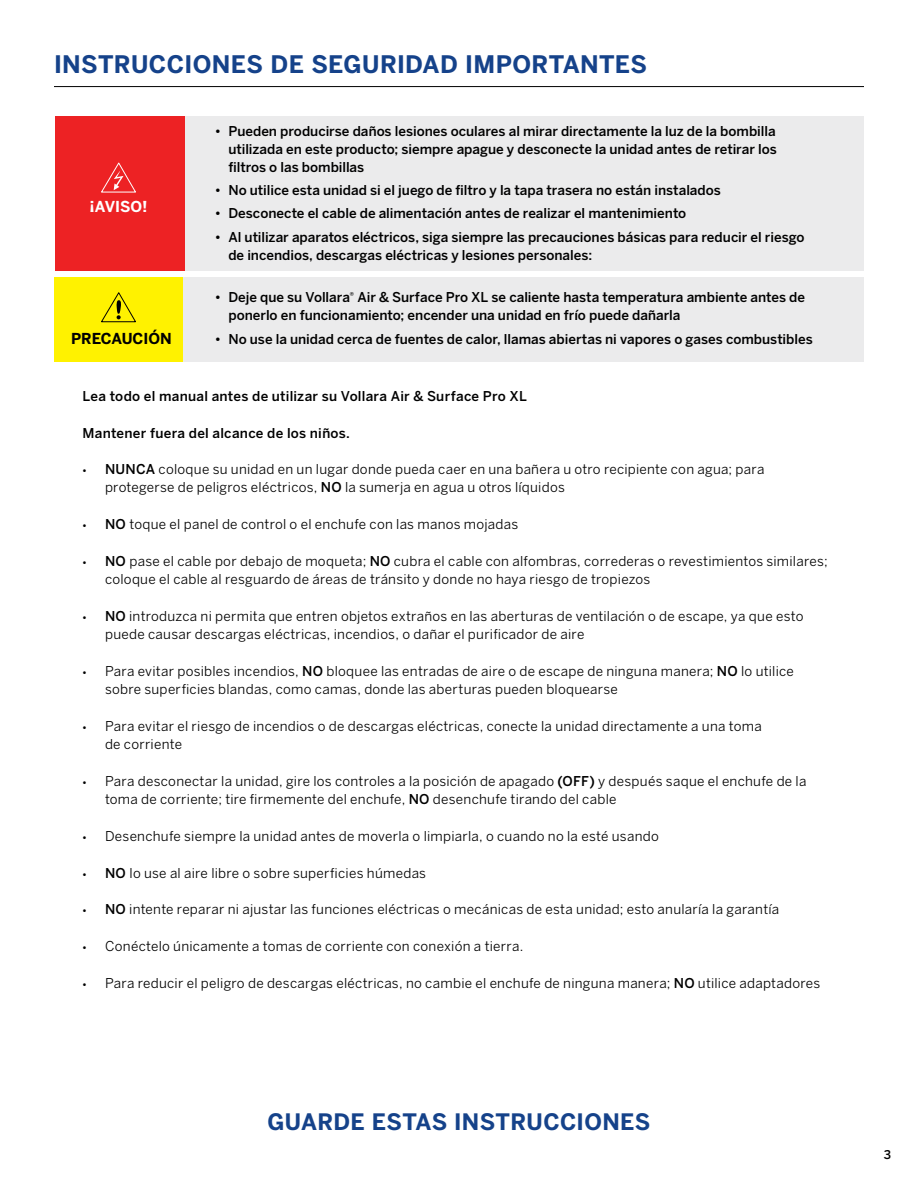
<style>
.page{position:relative;width:918px;height:1188px;background:#fff}
.page>*{position:absolute;margin:0;border:0;box-sizing:border-box;transform-origin:0 0}
.t1{font:700 24px "Benton Sans";letter-spacing:.015em;color:#15428a}
.t2{font:700 22.5px "Benton Sans";letter-spacing:.015em;color:#15428a}
.t3{font:700 15px "Benton Sans";color:#000}
.t4{font:700 15px "Benton Sans";letter-spacing:-.005em;color:#fff}
.t5{font:13.5px/18px "Benton Sans";letter-spacing:.02em;color:#000}
.t6{font:500 13.5px/18px "Benton Sans";color:#000}
.t7{font:500 13.5px "Benton Sans";letter-spacing:.02em;color:#000}
.t8{font:500 12px "Benton Sans";color:#000}
.s1{font-family:"Omnes"}
.s2{font-weight:500}
</style>
<div class="page">
<div style="left:54px;top:277px;width:129px;height:85px;background:#fff200"></div>
<div style="left:183px;top:277px;width:681px;height:85px;background:#ebebec"></div>
<svg style="left:101px;top:292px;width:35px;height:31px"></svg>
<div style="left:183px;top:116px;width:681px;height:155px;background:#ebebec"></div>
<div style="left:55px;top:116px;width:129px;height:155px;background:#ed2224"></div>
<svg style="left:101px;top:162px;width:35px;height:31px"></svg>
<hr style="left:54px;top:86px;width:810px;height:1px;background:#000">
<h1 class="t1" style="left:54px;top:50px;width:595px">INSTRUCCIONES DE SEGURIDAD IMPORTANTES</h1>
<p class="t4" style="left:90px;top:198px;width:59px">¡AVISO!</p>
<p class="t3" style="left:71px;top:329px;width:102px">PRECAUCIÓN</p>
<p class="t6" style="left:228px;top:121px;width:550px;text-align:justify;text-indent:-14px">• Pueden producirse daños lesiones oculares al mirar directamente la luz de la bombilla utilizada en este producto; siempre apague y desconecte la unidad antes de retirar los filtros o las bombillas</p>
<p class="t6" style="left:215px;top:181px;width:507px">• No utilice esta unidad si el juego de filtro y la tapa trasera no están instalados</p>
<p class="t6" style="left:215px;top:204px;width:473px">• Desconecte el cable de alimentación antes de realizar el mantenimiento</p>
<p class="t6" style="left:228px;top:228px;width:578px;text-indent:-14px">• Al utilizar aparatos eléctricos, siga siempre las precauciones básicas para reducir el riesgo de incendios, descargas eléctricas y lesiones personales:</p>
<p class="t6" style="left:228px;top:288px;width:578px;text-indent:-14px">• Deje que su Vollara<sup>®</sup> Air &amp; Surface Pro XL se caliente hasta temperatura ambiente antes de ponerlo en funcionamiento; encender una unidad en frío puede dañarla</p>
<p class="t6" style="left:215px;top:330px;width:599px">• No use la unidad cerca de fuentes de calor, llamas abiertas ni vapores o gases combustibles</p>
<p class="t7" style="left:82px;top:388px;width:446px">Lea todo el manual antes de utilizar su Vollara Air &amp; Surface Pro XL</p>
<p class="t7" style="left:82px;top:425px;width:269px">Mantener fuera del alcance de los niños.</p>
<p class="t5" style="left:105px;top:460px;width:661px;text-indent:-23px"><span class="s1">•</span> <span class="s2">NUNCA</span> coloque su unidad en un lugar donde pueda caer en una bañera u otro recipiente con agua; para protegerse de peligros eléctricos, <span class="s2">NO</span> la sumerja en agua u otros líquidos</p>
<p class="t5" style="left:83px;top:515px;width:437px"><span class="s1">•</span> <span class="s2">NO</span> toque el panel de control o el enchufe con las manos mojadas</p>
<p class="t5" style="left:105px;top:552px;width:724px;text-indent:-23px"><span class="s1">•</span> <span class="s2">NO</span> pase el cable por debajo de moqueta; <span class="s2">NO</span> cubra el cable con alfombras, correderas o revestimientos similares; coloque el cable al resguardo de áreas de tránsito y donde no haya riesgo de tropiezos</p>
<p class="t5" style="left:105px;top:607px;width:700px;text-indent:-23px"><span class="s1">•</span> <span class="s2">NO</span> introduzca ni permita que entren objetos extraños en las aberturas de ventilación o de escape, ya que esto puede causar descargas eléctricas, incendios, o dañar el purificador de aire</p>
<p class="t5" style="left:105px;top:662px;width:690px;text-indent:-23px"><span class="s1">•</span> Para evitar posibles incendios, <span class="s2">NO</span> bloquee las entradas de aire o de escape de ninguna manera; <span class="s2">NO</span> lo utilice sobre superficies blandas, como camas, donde las aberturas pueden bloquearse</p>
<p class="t5" style="left:105px;top:717px;width:658px;text-indent:-23px"><span class="s1">•</span> Para evitar el riesgo de incendios o de descargas eléctricas, conecte la unidad directamente a una toma de corriente</p>
<p class="t5" style="left:105px;top:772px;width:703px;text-indent:-23px"><span class="s1">•</span> Para desconectar la unidad, gire los controles a la posición de apagado <span class="s2">(OFF)</span> y después saque el enchufe de la toma de corriente; tire firmemente del enchufe, <span class="s2">NO</span> desenchufe tirando del cable</p>
<p class="t5" style="left:83px;top:827px;width:578px"><span class="s1">•</span> Desenchufe siempre la unidad antes de moverla o limpiarla, o cuando no la esté usando</p>
<p class="t5" style="left:83px;top:864px;width:345px"><span class="s1">•</span> <span class="s2">NO</span> lo use al aire libre o sobre superficies húmedas</p>
<p class="t5" style="left:83px;top:900px;width:698px"><span class="s1">•</span> <span class="s2">NO</span> intente reparar ni ajustar las funciones eléctricas o mecánicas de esta unidad; esto anularía la garantía</p>
<p class="t5" style="left:83px;top:937px;width:442px"><span class="s1">•</span> Conéctelo únicamente a tomas de corriente con conexión a tierra.</p>
<p class="t5" style="left:83px;top:974px;width:739px"><span class="s1">•</span> Para reducir el peligro de descargas eléctricas, no cambie el enchufe de ninguna manera; <span class="s2">NO</span> utilice adaptadores</p>
<h2 class="t2" style="left:268px;top:1109px;width:384px">GUARDE ESTAS INSTRUCCIONES</h2>
<p class="t8" style="left:884px;top:1147px;width:9px">3</p>
</div>
